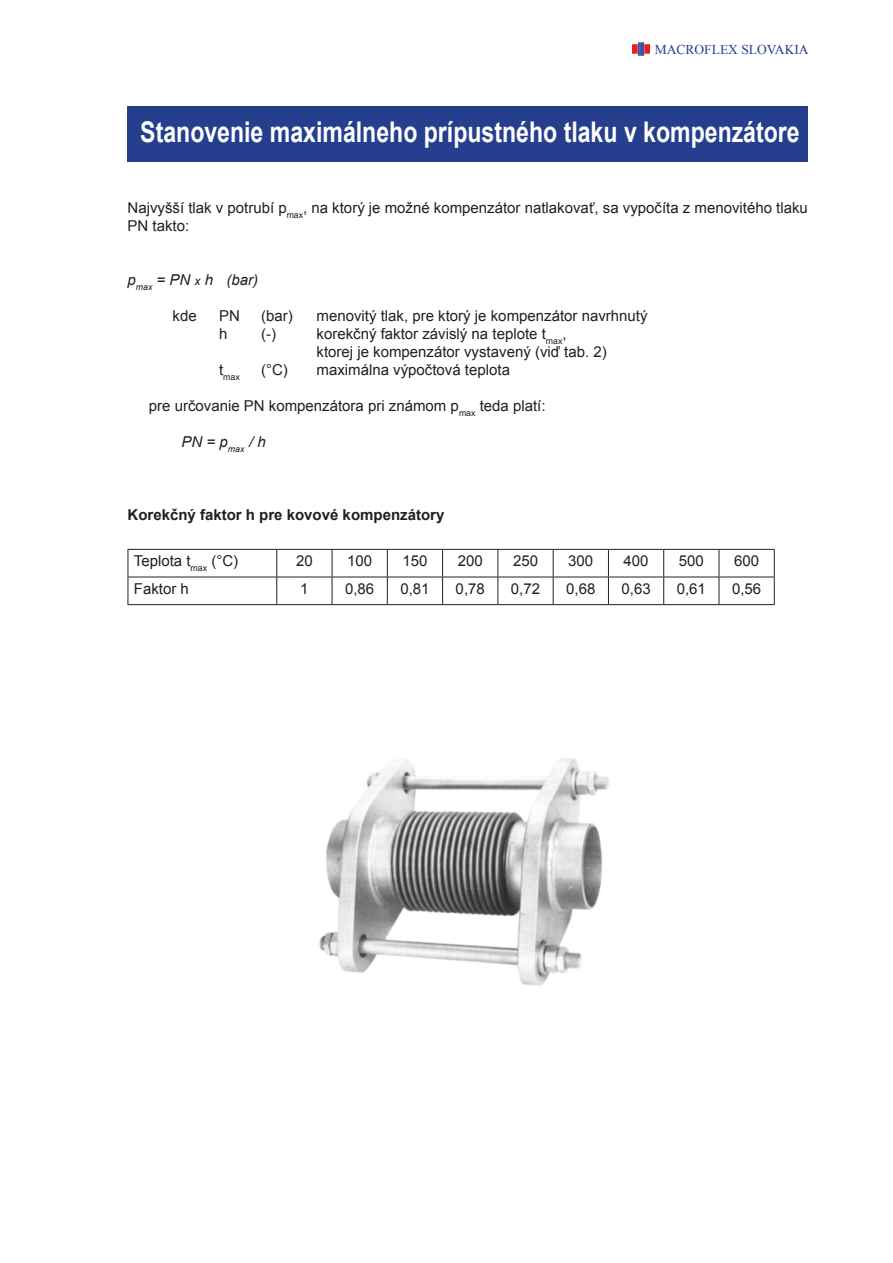
<style>
.page{position:relative;width:893px;height:1263px;background:#fff}
.page>*{position:absolute;margin:0;border:0;box-sizing:border-box;transform-origin:0 0}
.nadpis_white_1{font:700 28.5px "Arial";color:#fff;scale:.81 1}
.text_1{font:15px/18px "Arial";color:#231f20}
.text_1_bold{font:700 15px "Arial";color:#231f20}
.text_kurziva{font:italic 15px "Arial";color:#231f20}
.text_1-2{font:italic 15px "Arial";color:#231f20}
.t1{font:13.5px "Times New Roman";color:#253f8e}
.text_1-3{font:8.7px "Arial";color:#231f20}
.s1{font-size:12px}
</style>
<div class="page">
<img style="left:632px;top:43px;width:18px;height:12px">
<hr style="left:128px;top:549px;width:149px;height:1px;background:#231f20">
<hr style="left:277px;top:549px;width:55px;height:1px;background:#231f20">
<hr style="left:332px;top:549px;width:55px;height:1px;background:#231f20">
<hr style="left:387px;top:549px;width:56px;height:1px;background:#231f20">
<hr style="left:443px;top:549px;width:55px;height:1px;background:#231f20">
<hr style="left:498px;top:549px;width:55px;height:1px;background:#231f20">
<hr style="left:553px;top:549px;width:55px;height:1px;background:#231f20">
<hr style="left:608px;top:549px;width:56px;height:1px;background:#231f20">
<hr style="left:664px;top:549px;width:55px;height:1px;background:#231f20">
<hr style="left:719px;top:549px;width:56px;height:1px;background:#231f20">
<svg style="left:128px;top:550px;width:1px;height:54px"></svg>
<hr style="left:128px;top:577px;width:149px;height:1px;background:#231f20">
<hr style="left:128px;top:604px;width:149px;height:1px;background:#231f20">
<svg style="left:276px;top:550px;width:1px;height:54px"></svg>
<hr style="left:277px;top:577px;width:55px;height:1px;background:#231f20">
<hr style="left:277px;top:604px;width:55px;height:1px;background:#231f20">
<svg style="left:332px;top:550px;width:1px;height:54px"></svg>
<hr style="left:332px;top:577px;width:55px;height:1px;background:#231f20">
<hr style="left:332px;top:604px;width:55px;height:1px;background:#231f20">
<svg style="left:387px;top:550px;width:1px;height:54px"></svg>
<hr style="left:387px;top:577px;width:56px;height:1px;background:#231f20">
<hr style="left:387px;top:604px;width:56px;height:1px;background:#231f20">
<svg style="left:442px;top:550px;width:1px;height:54px"></svg>
<hr style="left:443px;top:577px;width:55px;height:1px;background:#231f20">
<hr style="left:443px;top:604px;width:55px;height:1px;background:#231f20">
<svg style="left:497px;top:550px;width:1px;height:54px"></svg>
<hr style="left:498px;top:577px;width:55px;height:1px;background:#231f20">
<hr style="left:498px;top:604px;width:55px;height:1px;background:#231f20">
<svg style="left:553px;top:550px;width:1px;height:54px"></svg>
<hr style="left:553px;top:577px;width:55px;height:1px;background:#231f20">
<hr style="left:553px;top:604px;width:55px;height:1px;background:#231f20">
<svg style="left:608px;top:550px;width:1px;height:54px"></svg>
<hr style="left:608px;top:577px;width:56px;height:1px;background:#231f20">
<hr style="left:608px;top:604px;width:56px;height:1px;background:#231f20">
<svg style="left:663px;top:550px;width:1px;height:54px"></svg>
<hr style="left:664px;top:577px;width:55px;height:1px;background:#231f20">
<hr style="left:664px;top:604px;width:55px;height:1px;background:#231f20">
<svg style="left:719px;top:550px;width:1px;height:54px"></svg>
<hr style="left:719px;top:577px;width:56px;height:1px;background:#231f20">
<svg style="left:774px;top:550px;width:1px;height:54px"></svg>
<hr style="left:719px;top:604px;width:56px;height:1px;background:#231f20">
<img style="left:319px;top:758px;width:291px;height:228px">
<div style="left:128px;top:106px;width:680px;height:56px;background:#253f8e"></div>
<p class="t1" style="left:655px;top:40px;width:155px">MACROFLEX SLOVAKIA</p>
<p class="nadpis_white_1" style="left:140px;top:113px;width:816px">Stanovenie maximálneho prípustného tlaku v kompenzátore</p>
<p class="text_1" style="left:128px;top:199px;width:682px">Najvyšší tlak v potrubí p<sub>max</sub>, na ktorý je možné kompenzátor natlakovať, sa vypočíta z menovitého tlaku<br>PN takto:</p>
<p class="text_kurziva" style="left:128px;top:270px;width:132px">p<sub>max</sub> = PN <span class="s1">x</span> h (bar)</p>
<p class="text_1" style="left:173px;top:307px;width:26px">kde</p>
<p class="text_1" style="left:219px;top:307px;width:22px">PN</p>
<p class="text_1" style="left:261px;top:307px;width:33px">(bar)</p>
<p class="text_1" style="left:317px;top:307px;width:332px">menovitý tlak, pre ktorý je kompenzátor navrhnutý</p>
<p class="text_1" style="left:219px;top:325px;width:10px">h</p>
<p class="text_1" style="left:261px;top:325px;width:16px">(-)</p>
<p class="text_1" style="left:317px;top:325px;width:251px">korekčný faktor závislý na teplote t<sub>max</sub>,</p>
<p class="text_1" style="left:317px;top:343px;width:292px">ktorej je kompenzátor vystavený (viď tab. 2)</p>
<p class="text_1-3" style="left:219px;top:371px;width:22px"><sup>t</sup>max</p>
<p class="text_1" style="left:261px;top:361px;width:28px">(°C)</p>
<p class="text_1" style="left:317px;top:361px;width:195px">maximálna výpočtová teplota</p>
<p class="text_1" style="left:149px;top:397px;width:398px">pre určovanie PN kompenzátora pri známom p<sub>max</sub> teda platí:</p>
<p class="text_1-2" style="left:182px;top:432px;width:86px">PN = p<sub>max</sub> / h</p>
<p class="text_1_bold" style="left:128px;top:504px;width:318px">Korekčný faktor h pre kovové kompenzátory</p>
<p class="text_1" style="left:134px;top:552px;width:106px">Teplota t<sub>max</sub> (°C)</p>
<p class="text_1" style="left:296px;top:552px;width:18px">20</p>
<p class="text_1" style="left:347px;top:552px;width:27px">100</p>
<p class="text_1" style="left:402px;top:552px;width:27px">150</p>
<p class="text_1" style="left:458px;top:552px;width:27px">200</p>
<p class="text_1" style="left:513px;top:552px;width:27px">250</p>
<p class="text_1" style="left:568px;top:552px;width:27px">300</p>
<p class="text_1" style="left:624px;top:552px;width:27px">400</p>
<p class="text_1" style="left:679px;top:552px;width:27px">500</p>
<p class="text_1" style="left:734px;top:552px;width:27px">600</p>
<p class="text_1" style="left:134px;top:580px;width:57px">Faktor h</p>
<p class="text_1" style="left:300px;top:580px;width:10px">1</p>
<p class="text_1" style="left:345px;top:580px;width:31px">0,86</p>
<p class="text_1" style="left:400px;top:580px;width:31px">0,81</p>
<p class="text_1" style="left:456px;top:580px;width:31px">0,78</p>
<p class="text_1" style="left:511px;top:580px;width:31px">0,72</p>
<p class="text_1" style="left:566px;top:580px;width:31px">0,68</p>
<p class="text_1" style="left:621px;top:580px;width:31px">0,63</p>
<p class="text_1" style="left:677px;top:580px;width:31px">0,61</p>
<p class="text_1" style="left:732px;top:580px;width:31px">0,56</p>
</div>
